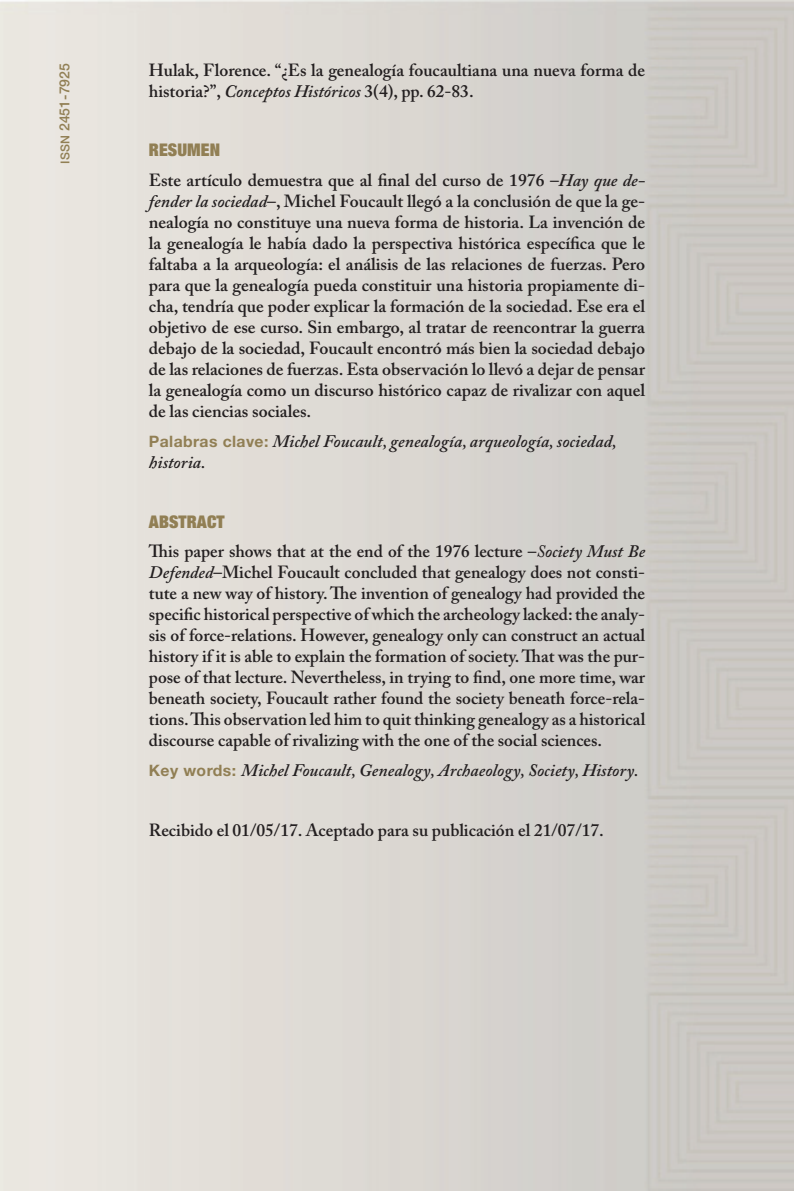
<style>
.page{position:relative;width:794px;height:1191px;background:#fff}
.page>*{position:absolute;margin:0;border:0;box-sizing:border-box;transform-origin:0 0}
.t1{font:600 17.5px/21px "Adobe Caslon Pro";color:#231f20;text-align:justify}
.t2{font:italic 600 17.5px/21px "Adobe Caslon Pro";letter-spacing:.005em;color:#231f20}
.t3{font:900 expanded 17.5px "Helvetica Neue";letter-spacing:.005em;color:#917f54}
.t4{font:500 14px "Helvetica Neue";letter-spacing:.005em;color:#917f54}
.s1{font-size:12.25px}
.s2{font-style:italic}
.s3{font-family:"Helvetica Neue";font-weight:700;font-style:normal;font-size:15.75px;color:#917f54}
.s4{font-weight:400;font-style:italic}
</style>
<div class="page">
<p class="t4" style="left:56px;top:164px;width:102px;rotate:-90deg"><span class="s1">ISSN</span> 2451-7925</p>
<p class="t1" style="left:149px;top:59px;width:498px">Hulak, Florence. “¿Es la genealogía foucaultiana una nueva forma de historia?”, <span class="s2">Conceptos Históricos</span> 3(4), pp. 62-83.</p>
<p class="t3" style="left:149px;top:139px;width:73px">RESUMEN</p>
<p class="t1" style="left:149px;top:170px;width:498px">Este artículo demuestra que al final del curso de 1976 –<span class="s2">Hay que de&shy;fender la sociedad</span>–, Michel Foucault llegó a la conclusión de que la ge&shy;nealogía no constituye una nueva forma de historia. La invención de la genealogía le había dado la perspectiva histórica específica que le faltaba a la arqueología: el análisis de las relaciones de fuerzas. Pero para que la genealogía pueda constituir una historia propiamente di&shy;cha, tendría que poder explicar la formación de la sociedad. Ese era el objetivo de ese curso. Sin embargo, al tratar de reencontrar la guerra debajo de la sociedad, Foucault encontró más bien la sociedad debajo de las relaciones de fuerzas. Esta observación lo llevó a dejar de pensar la genealogía como un discurso histórico capaz de rivalizar con aquel de las ciencias sociales.</p>
<p class="t2" style="left:149px;top:430px;width:469px"><span class="s3">Palabras clave:</span> Michel Foucault, genealogía, arqueología, sociedad, historia.</p>
<p class="t3" style="left:149px;top:510px;width:77px">ABSTRACT</p>
<p class="t1" style="left:149px;top:541px;width:498px">This paper shows that at the end of the 1976 lecture –<span class="s4">S</span><span class="s2">ociety Must Be Defended</span>–Michel Foucault concluded that genealogy does not consti&shy;tute a new way of history. The invention of genealogy had provided the specific historical perspective of which the archeology lacked: the analy&shy;sis of force-relations. However, genealogy only can construct an actual history if it is able to explain the formation of society. That was the pur&shy;pose of that lecture. Nevertheless, in trying to find, one more time, war beneath society, Foucault rather found the society beneath force-rela&shy;tions. This observation led him to quit thinking genealogy as a historical discourse capable of rivalizing with the one of the social sciences.</p>
<p class="t2" style="left:149px;top:759px;width:491px"><span class="s3">Key words:</span> Michel Foucault, Genealogy, Archaeology, Society, History.</p>
<p class="t1" style="left:149px;top:819px;width:456px">Recibido el 01/05/17. Aceptado para su publicación el 21/07/17.</p>
</div>
